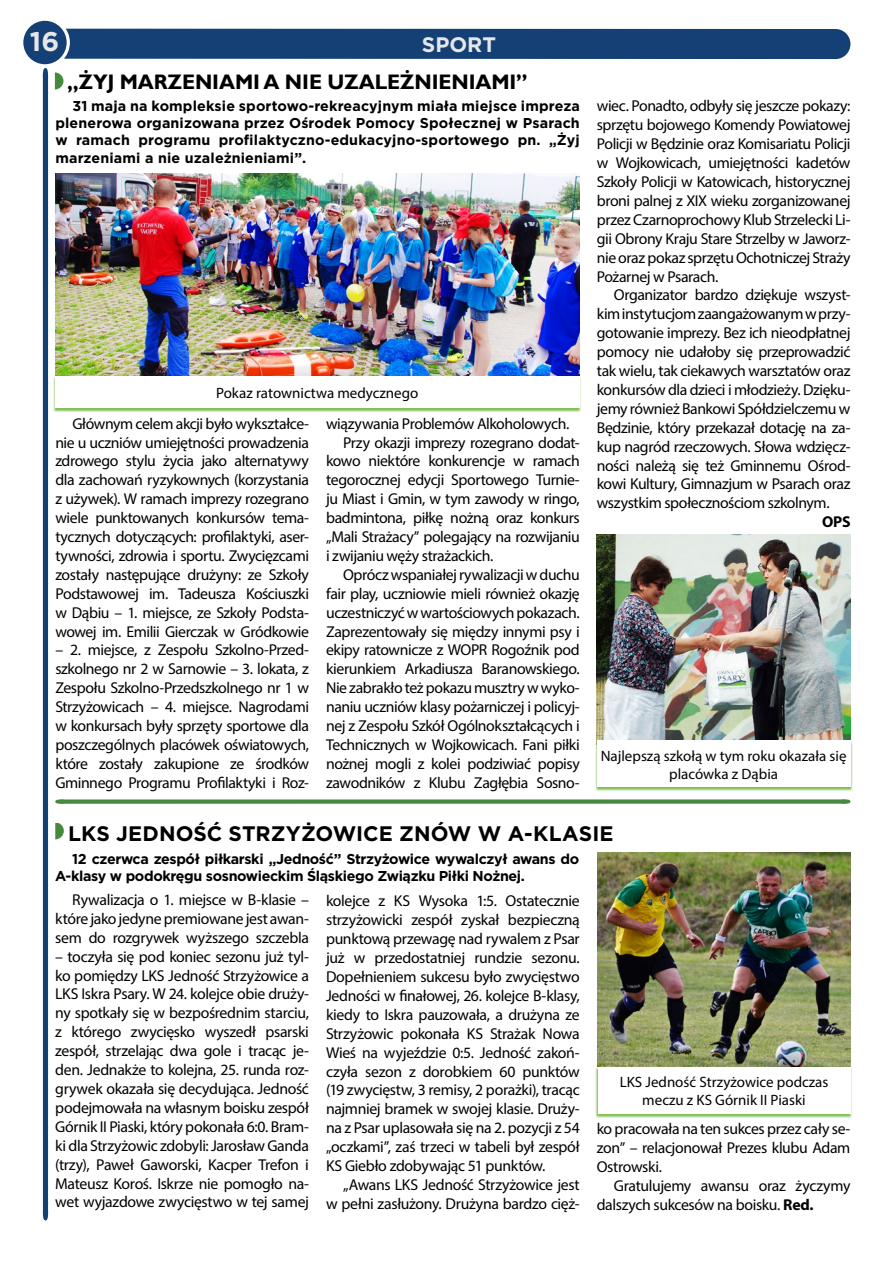
<style>
.page{position:relative;width:893px;height:1263px;background:#fff}
.page>*{position:absolute;margin:0;border:0;box-sizing:border-box;transform-origin:0 0}
.t1{font:700 27px "Gotham";color:#e6e7e8}
.t2{font:700 21px "Gotham";letter-spacing:.005em;color:#000}
.t3{font:700 21px "Gill Sans";letter-spacing:-.005em;color:#000}
.t4{font:700 21px "Gotham";color:#e6e7e8}
.t5{font:15.75px/18.9px "Myriad Pro";letter-spacing:-.025em;color:#000;text-align:justify}
.t6{font:700 15.75px "Myriad Pro";color:#000}
.t7{font:15px/18px "Myriad Pro";color:#000;text-align:center}
.t8{font:700 14.25px/17.2px "Gotham";letter-spacing:.01em;color:#000;text-align:justify}
.t9{font:700 14.25px/17.2px "Gotham";letter-spacing:-.025em;color:#000}
.s1{font-weight:700}
</style>
<div class="page">
<div style="left:64px;top:29px;width:767px;height:30px;background:#144075"></div>
<div style="left:820px;top:29px;width:30px;height:30px;background:#144075;border-radius:50%"></div>
<div style="left:20px;top:18px;width:50px;height:49px;border:7px solid #fff;border-radius:50%"></div>
<div style="left:23px;top:21px;width:44px;height:43px;background:#144075;border-radius:50%"></div>
<div style="left:43px;top:68px;width:5px;height:1152px;background:#124075"></div>
<svg style="left:55px;top:72px;width:8px;height:17px"></svg>
<img style="left:55px;top:173px;width:524px;height:203px">
<div style="left:53px;top:376px;width:528px;height:36px;background:#56aa1e;opacity:.75"></div>
<div style="left:55px;top:376px;width:524px;height:32px;background:#fff"></div>
<img style="left:597px;top:535px;width:253px;height:205px">
<div style="left:595px;top:741px;width:257px;height:50px;background:#56aa1e;opacity:.75"></div>
<div style="left:597px;top:741px;width:253px;height:46px;background:#fff"></div>
<img style="left:598px;top:853px;width:252px;height:214px">
<div style="left:596px;top:1067px;width:257px;height:51px;background:#56aa1e;opacity:.75"></div>
<div style="left:598px;top:1067px;width:252px;height:47px;background:#fff"></div>
<svg style="left:55px;top:823px;width:9px;height:16px"></svg>
<svg style="left:55px;top:799px;width:795px;height:5px;background:#629b5d"></svg>
<h1 class="t1" style="left:30px;top:24px;width:31px">16</h1>
<h2 class="t4" style="left:422px;top:31px;width:44px">SPORT</h2>
<h2 class="t3" style="left:67px;top:69px;width:70px">„ŻYJ MAR</h2>
<h2 class="t3" style="left:168px;top:69px;width:28px">ZENIAMI</h2>
<h2 class="t3" style="left:263px;top:69px;width:35px">A NIE</h2>
<h2 class="t3" style="left:328px;top:69px;width:74px">UZALEŻNIENIAMI</h2>
<h2 class="t3" style="left:516px;top:69px;width:13px">”</h2>
<p class="t8" style="left:55px;top:97px;width:526px;text-indent:17px">31 maja na kompleksie sportowo-rekreacyjnym miała miejsce impreza plenerowa organizowana przez Ośrodek Pomocy Społecznej w Psarach w ramach programu profilaktyczno-edukacyjno-sportowego pn. „Żyj marzeniami a nie uzależnieniami”.</p>
<p class="t7" style="left:216px;top:384px;width:204px">Pokaz ratownictwa medycznego</p>
<p class="t5" style="left:55px;top:414px;width:255px;text-indent:17px">Głównym celem akcji było wykształce&shy;nie u uczniów umiejętności prowadzenia zdrowego stylu życia jako alternatywy dla zachowań ryzykownych (korzystania z używek). W ramach imprezy rozegrano wiele punktowanych konkursów tema&shy;tycznych dotyczących: profilaktyki, aser&shy;tywności, zdrowia i sportu. Zwycięzcami zostały następujące drużyny: ze Szkoły Podstawowej im. Tadeusza Kościuszki w Dąbiu – 1. miejsce, ze Szkoły Podsta&shy;wowej im. Emilii Gierczak w Gródkowie</p>
<p class="t5" style="left:55px;top:640px;width:255px">– 2. miejsce, z Zespołu Szkolno-Przed&shy;szkolnego nr 2 w Sarnowie – 3. lokata, z Zespołu Szkolno-Przedszkolnego nr 1 w Strzyżowicach – 4. miejsce. Nagrodami w konkursach były sprzęty sportowe dla poszczególnych placówek oświatowych, które zostały zakupione ze środków Gminnego Programu Profilaktyki i Roz-</p>
<p class="t5" style="left:326px;top:414px;width:245px">wiązywania Problemów Alkoholowych.</p>
<p class="t5" style="left:343px;top:432px;width:238px">Przy okazji imprezy rozegrano dodat-</p>
<p class="t5" style="left:326px;top:451px;width:255px">kowo niektóre konkurencje w ramach</p>
<p class="t5" style="left:326px;top:470px;width:255px">tegorocznej edycji Sportowego Turnie-</p>
<p class="t5" style="left:326px;top:489px;width:255px">ju Miast i Gmin, w tym zawody w ringo,</p>
<p class="t5" style="left:326px;top:508px;width:255px">badmintona, piłkę nożną oraz konkurs</p>
<p class="t5" style="left:326px;top:527px;width:255px">„Mali Strażacy” polegający na rozwijaniu</p>
<p class="t5" style="left:326px;top:546px;width:169px">i zwijaniu węży strażackich.</p>
<p class="t5" style="left:343px;top:565px;width:238px">Oprócz wspaniałej rywalizacji w duchu</p>
<p class="t5" style="left:326px;top:584px;width:255px">fair play, uczniowie mieli również okazję</p>
<p class="t5" style="left:326px;top:603px;width:255px">uczestniczyć w wartościowych pokazach.</p>
<p class="t5" style="left:326px;top:621px;width:255px">Zaprezentowały się między innymi psy i</p>
<p class="t5" style="left:326px;top:640px;width:255px">ekipy ratownicze z WOPR Rogoźnik pod</p>
<p class="t5" style="left:326px;top:659px;width:255px">kierunkiem Arkadiusza Baranowskiego.</p>
<p class="t5" style="left:326px;top:678px;width:255px">Nie zabrakło też pokazu musztry w wyko-</p>
<p class="t5" style="left:326px;top:697px;width:255px">naniu uczniów klasy pożarniczej i policyj-</p>
<p class="t5" style="left:326px;top:716px;width:255px">nej z Zespołu Szkół Ogólnokształcących i</p>
<p class="t5" style="left:326px;top:735px;width:255px">Technicznych w Wojkowicach. Fani piłki</p>
<p class="t5" style="left:326px;top:754px;width:255px">nożnej mogli z kolei podziwiać popisy</p>
<p class="t5" style="left:326px;top:773px;width:255px">zawodników z Klubu Zagłębia Sosno-</p>
<p class="t5" style="left:597px;top:96px;width:255px">wiec. Ponadto, odbyły się jeszcze pokazy: sprzętu bojowego Komendy Powiatowej Policji w Będzinie oraz Komisariatu Policji w Wojkowicach, umiejętności kadetów Szkoły Policji w Katowicach, historycznej broni palnej z XIX wieku zorganizowanej przez Czarnoprochowy Klub Strzelecki Li&shy;gii Obrony Kraju Stare Strzelby w Jaworz&shy;nie oraz pokaz sprzętu Ochotniczej Straży Pożarnej w Psarach.</p>
<p class="t5" style="left:597px;top:285px;width:255px;text-indent:17px">Organizator bardzo dziękuje wszyst&shy;kim instytucjom zaangażowanym w przy&shy;gotowanie imprezy. Bez ich nieodpłatnej pomocy nie udałoby się przeprowadzić tak wielu, tak ciekawych warsztatów oraz konkursów dla dzieci i młodzieży. Dzięku&shy;jemy również Bankowi Spółdzielczemu w Będzinie, który przekazał dotację na za&shy;kup nagród rzeczowych. Słowa wdzięcz&shy;ności należą się też Gminnemu Ośrod&shy;kowi Kultury, Gimnazjum w Psarach oraz wszystkim społecznościom szkolnym.</p>
<p class="t6" style="left:822px;top:512px;width:30px">OPS</p>
<p class="t7" style="left:601px;top:746px;width:247px">Najlepszą szkołą w tym roku okazała się placówka z Dąbia</p>
<h2 class="t2" style="left:68px;top:819px;width:547px">LKS Jedn ość Strzyżowice zn ów w A-klasi e</h2>
<p class="t9" style="left:55px;top:850px;width:526px;text-indent:17px">12 czerwca zespół piłkarski „Jedność” Strzyżowice wywalczył awans do<br>A-klasy w podokręgu sosnowieckim Śląskiego Związku Piłki Nożnej.</p>
<p class="t5" style="left:55px;top:890px;width:255px;text-indent:17px">Rywalizacja o 1. miejsce w B-klasie – które jako jedyne premiowane jest awan&shy;sem do rozgrywek wyższego szczebla</p>
<p class="t5" style="left:55px;top:947px;width:255px">– toczyła się pod koniec sezonu już tyl&shy;ko pomiędzy LKS Jedność Strzyżowice a LKS Iskra Psary. W 24. kolejce obie druży&shy;ny spotkały się w bezpośrednim starciu, z którego zwycięsko wyszedł psarski zespół, strzelając dwa gole i tracąc je&shy;den. Jednakże to kolejna, 25. runda roz&shy;grywek okazała się decydująca. Jedność podejmowała na własnym boisku zespół Górnik II Piaski, który pokonała 6:0. Bram&shy;ki dla Strzyżowic zdobyli: Jarosław Ganda (trzy), Paweł Gaworski, Kacper Trefon i Mateusz Koroś. Iskrze nie pomogło na&shy;wet wyjazdowe zwycięstwo w tej samej</p>
<p class="t5" style="left:326px;top:891px;width:255px">kolejce z KS Wysoka 1:5. Ostatecznie strzyżowicki zespół zyskał bezpieczną punktową przewagę nad rywalem z Psar już w przedostatniej rundzie sezonu.<br>Dopełnieniem sukcesu było zwycięstwo Jedności w finałowej, 26. kolejce B-klasy, kiedy to Iskra pauzowała, a drużyna ze Strzyżowic pokonała KS Strażak Nowa Wieś na wyjeździe 0:5. Jedność zakoń&shy;czyła sezon z dorobkiem 60 punktów (19 zwycięstw, 3 remisy, 2 porażki), tracąc najmniej bramek w swojej klasie. Druży&shy;na z Psar uplasowała się na 2. pozycji z 54 „oczkami”, zaś trzeci w tabeli był zespół KS Giebło zdobywając 51 punktów.</p>
<p class="t5" style="left:326px;top:1175px;width:255px;text-align:right">„Awans LKS Jedność Strzyżowice jest<br>w pełni zasłużony. Drużyna bardzo cięż-</p>
<p class="t7" style="left:620px;top:1073px;width:210px">LKS Jedność Strzyżowice podczas meczu z KS Górnik II Piaski</p>
<p class="t5" style="left:597px;top:1119px;width:255px">ko pracowała na ten sukces przez cały se&shy;zon” – relacjonował Prezes klubu Adam Ostrowski.</p>
<p class="t5" style="left:597px;top:1176px;width:255px;text-indent:17px">Gratulujemy awansu oraz życzymy dalszych sukcesów na boisku. <span class="s1">Red.</span></p>
</div>
